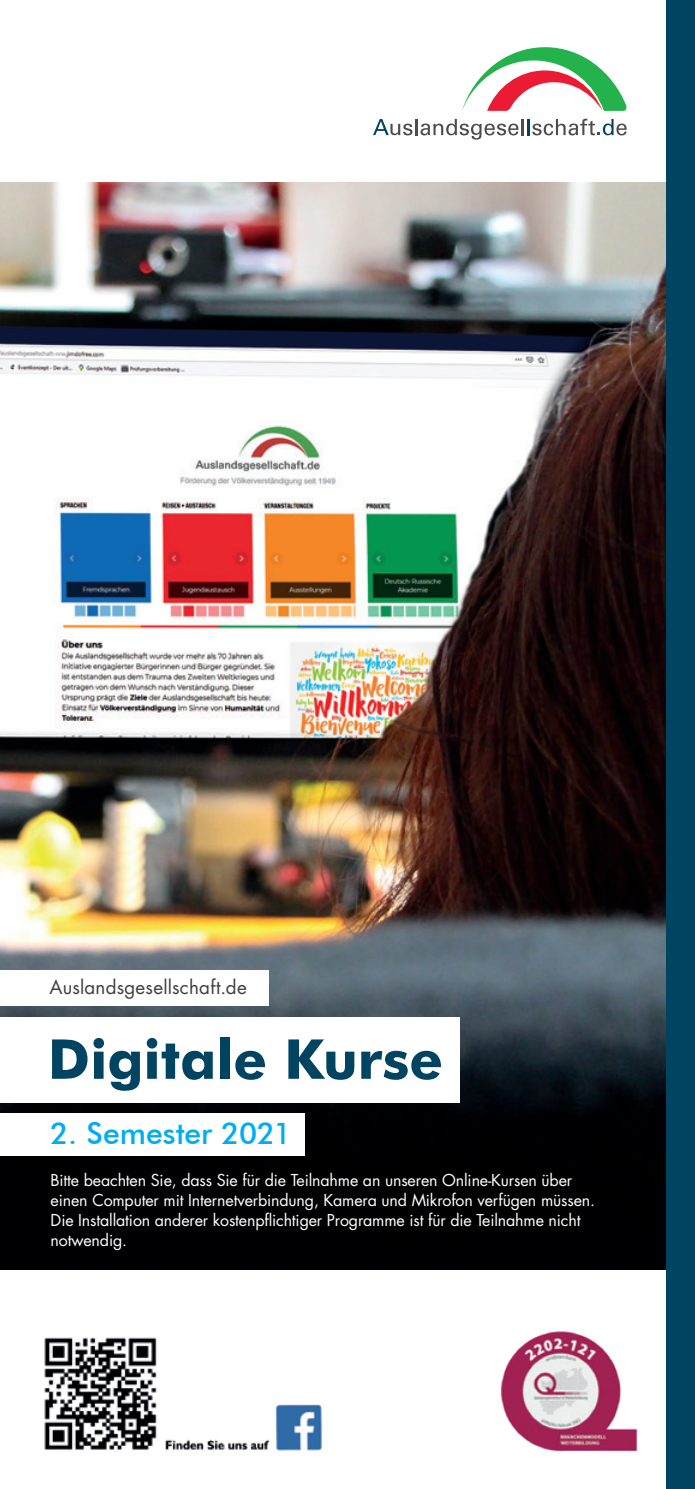
<style>
.page{position:relative;width:695px;height:1489px;background:#fff}
.page>*{position:absolute;margin:0;border:0;box-sizing:border-box;transform-origin:0 0}
.t1{font:700 55px "Futura BT";color:#004462}
.t2{font:500 30px "Futura BT";color:#00aeef}
.t3{font:18.75px "Futura Std";letter-spacing:.015em;color:#3e3e3f}
.t4{font:16px/20px "Futura Std";letter-spacing:-.01em;color:#fff}
</style>
<div class="page">
<img style="left:0;top:182px;width:666px;height:1087px">
<div style="left:0;top:970px;width:268px;height:36px;background:#fff"></div>
<div style="left:0;top:1017px;width:459px;height:86px;background:#fff"></div>
<div style="left:0;top:1113px;width:305px;height:42px;background:#fff"></div>
<img style="left:500px;top:1331px;width:138px;height:121px">
<svg style="left:462px;top:47px;width:165px;height:64px"></svg>
<svg style="left:373px;top:119px;width:253px;height:21px"></svg>
<img style="left:44px;top:1337px;width:278px;height:114px">
<div style="left:666px;top:0;width:28px;height:1488px;background:#004462"></div>
<p class="t3" style="left:50px;top:975px;width:199px">Auslandsgesellschaft.de</p>
<h1 class="t1" style="left:48px;top:1025px;width:396px">Digitale Kurse</h1>
<h2 class="t2" style="left:51px;top:1114px;width:242px">2. Semester 2021</h2>
<p class="t4" style="left:51px;top:1170px;width:546px">Bitte beachten Sie, dass Sie für die Teilnahme an unseren Online-Kursen über einen Computer mit Internetverbindung, Kamera und Mikrofon verfügen müssen.<br>Die Installation anderer kostenpflichtiger Programme ist für die Teilnahme nicht notwendig.</p>
</div>
